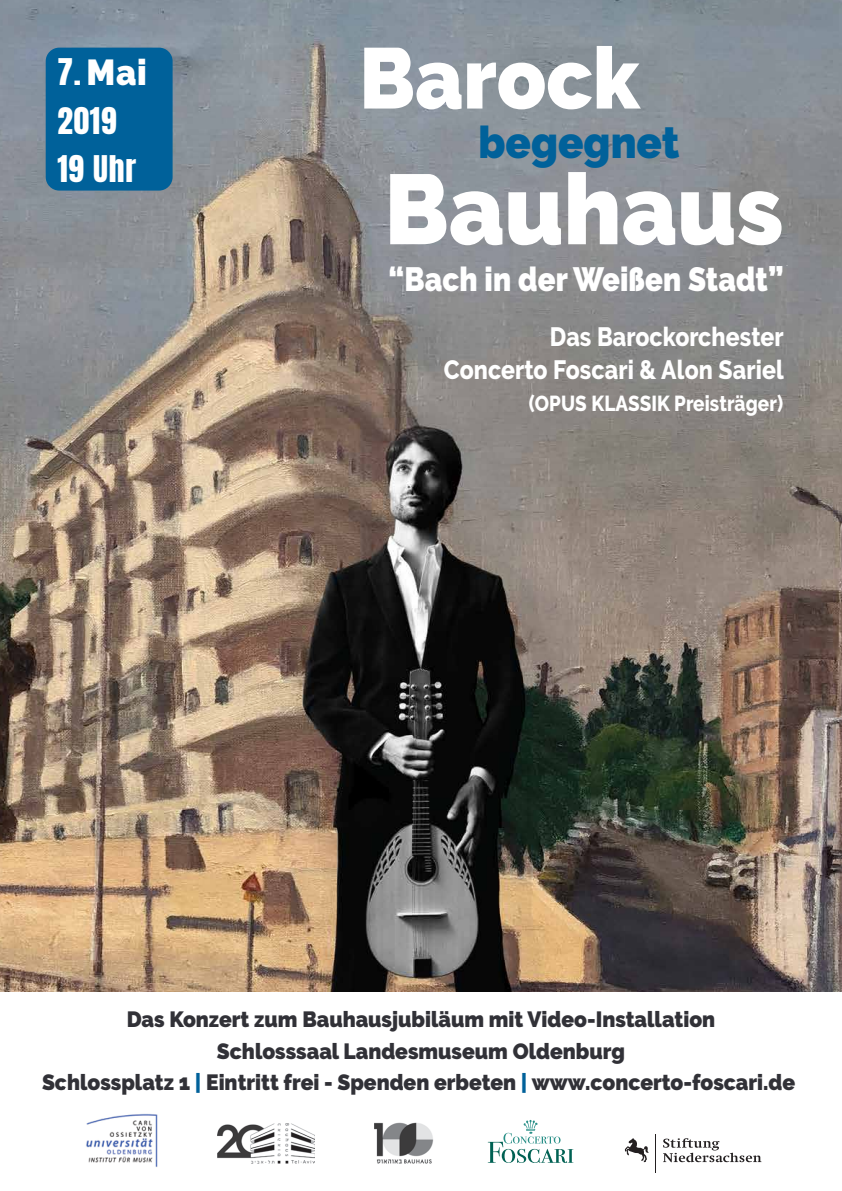
<style>
.page{position:relative;width:842px;height:1191px;background:#fff}
.page>*{position:absolute;margin:0;border:0;box-sizing:border-box;transform-origin:0 0}
.t1{font:900 98.9px "Raleway";color:#fff;scale:.94 1}
.t2{font:900 85.7px "Raleway";color:#fff;scale:.94 1}
.t3{font:900 44.5px "Raleway";color:#00619a;scale:.94 1}
.t4{font:900 36px "Raleway";color:#fff;scale:.94 1}
.t5{font:900 33.6px "Raleway";letter-spacing:.005em;color:#fff;scale:.87 1}
.t6{font:31.3px/48px "Anton";letter-spacing:.025em;color:#fff}
.t7{font:800 26.4px/33.7px "Raleway";letter-spacing:.005em;color:#fff;text-align:right;scale:.87 1}
.t8{font:900 22px/31.6px "Raleway";color:#313137;text-align:center;scale:.95 1}
.t9{font:800 21.6px "Raleway";letter-spacing:.005em;color:#fff;scale:.87 1}
.s1{font-family:"Anton";font-weight:400;font-size:31.3px}
.s2{color:#00619a}
</style>
<div class="page">
<img style="left:0;top:0;width:842px;height:992px">
<div style="left:46px;top:48px;width:127px;height:143px;background:#00619a;border-radius:14px"></div>
<img style="left:217px;top:1123px;width:97px;height:41px">
<img style="left:375px;top:1122px;width:59px;height:41px">
<img style="left:86px;top:1113px;width:72px;height:54px">
<svg style="left:488px;top:1119px;width:85px;height:44px"></svg>
<hr style="left:655px;top:1134px;width:1px;height:38px;background:#231f20">
<svg style="left:663px;top:1138px;width:98px;height:24px"></svg>
<svg style="left:625px;top:1138px;width:24px;height:24px"></svg>
<h3 class="t4" style="left:57px;top:52px;width:97px"><span class="s1">7.</span> Mai</h3>
<h3 class="t6" style="left:57px;top:99px;width:80px">2019<br>19 Uhr</h3>
<h2 class="t2" style="left:359px;top:29px;width:300px">Barock</h2>
<h3 class="t3" style="left:479px;top:116px;width:215px">begegnet</h3>
<h1 class="t1" style="left:384px;top:152px;width:425px">Bauhaus</h1>
<h3 class="t5" style="left:389px;top:260px;width:455px">“Bach in der Weißen Stadt”</h3>
<p class="t7" style="left:444px;top:320px;width:393px">Das Barockorchester<br>Concerto Foscari &amp; Alon Sariel</p>
<p class="t9" style="left:529px;top:391px;width:294px">(OPUS KLASSIK Preisträger)</p>
<p class="t8" style="left:42px;top:1003px;width:794px">Das Konzert zum Bauhausjubiläum mit Video-Installation<br>Schlosssaal Landesmuseum Oldenburg<br>Schlossplatz 1 <span class="s2">|</span> Eintritt frei - Spenden erbeten <span class="s2">|</span> www.concerto-foscari.de</p>
</div>
